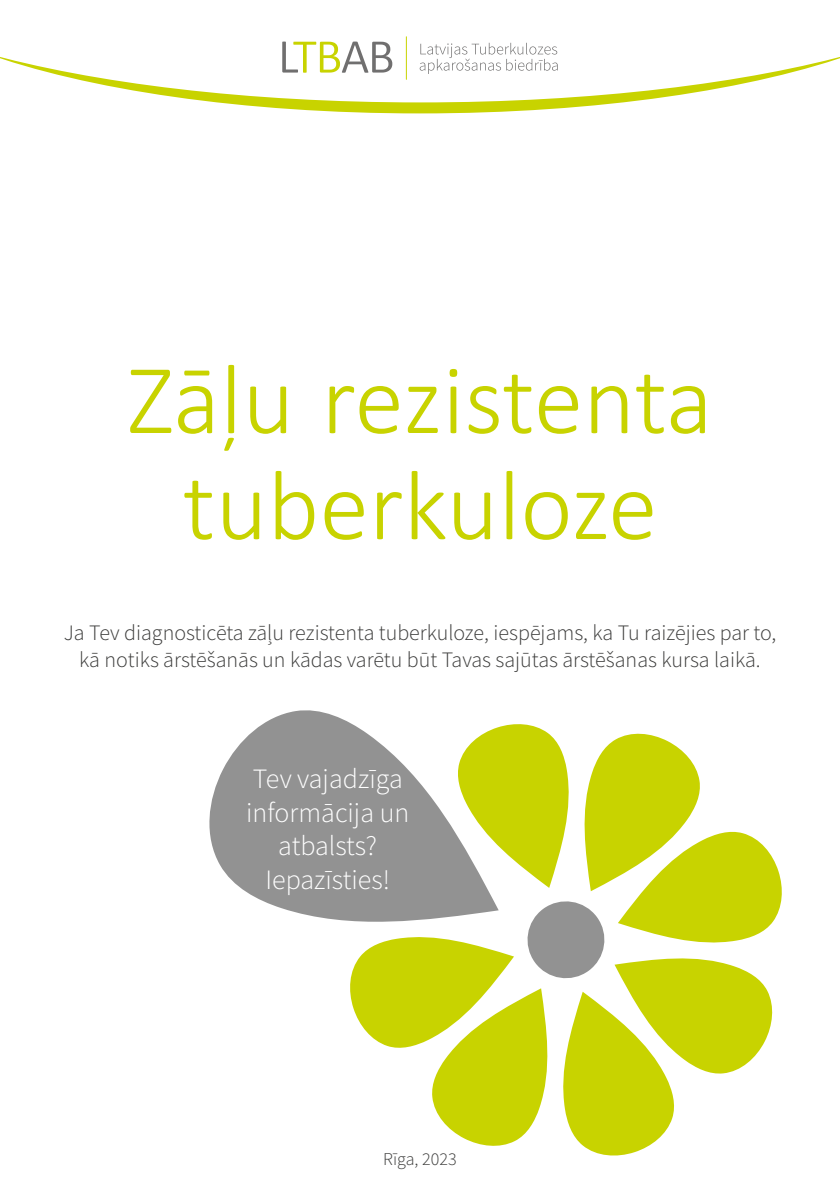
<style>
.page{position:relative;width:840px;height:1191px;background:#fff}
.page>*{position:absolute;margin:0;border:0;box-sizing:border-box;transform-origin:0 0}
.t1{font:300 100px/106px "Calibri";color:#c8d300;text-align:center}
.t2{font:28px/33.6px "Source Sans Variable";color:#fff;text-align:center}
.t3{font:22px/26.4px "Source Sans Variable";color:#3c3c3b;text-align:center}
.t4{font:18px "Source Sans Variable";color:#3c3c3b}
</style>
<div class="page">
<svg style="left:350px;top:724px;width:432px;height:432px"></svg>
<svg style="left:420px;top:43px;width:137px;height:9px"></svg>
<hr style="left:405px;top:37px;width:1px;height:42px;background:#c8d300">
<svg style="left:282px;top:42px;width:109px;height:10px"></svg>
<svg style="left:209px;top:710px;width:289px;height:220px;fill:#929292"></svg>
<svg style="left:0;top:52px;width:839px;height:61px"></svg>
<h1 class="t1" style="left:127px;top:346px;width:587px">Zāļu rezistenta tuberkuloze</h1>
<p class="t3" style="left:64px;top:620px;width:713px">Ja Tev diagnosticēta zāļu rezistenta tuberkuloze, iespējams, ka Tu raizējies par to, kā notiks ārstēšanās un kādas varētu būt Tavas sajūtas ārstēšanas kursa laikā.</p>
<p class="t2" style="left:246px;top:762px;width:165px">Tev vajadzīga informācija un atbalsts?<br>Iepazīsties!</p>
<p class="t4" style="left:383px;top:1148px;width:75px">Rīga, 2023</p>
</div>
